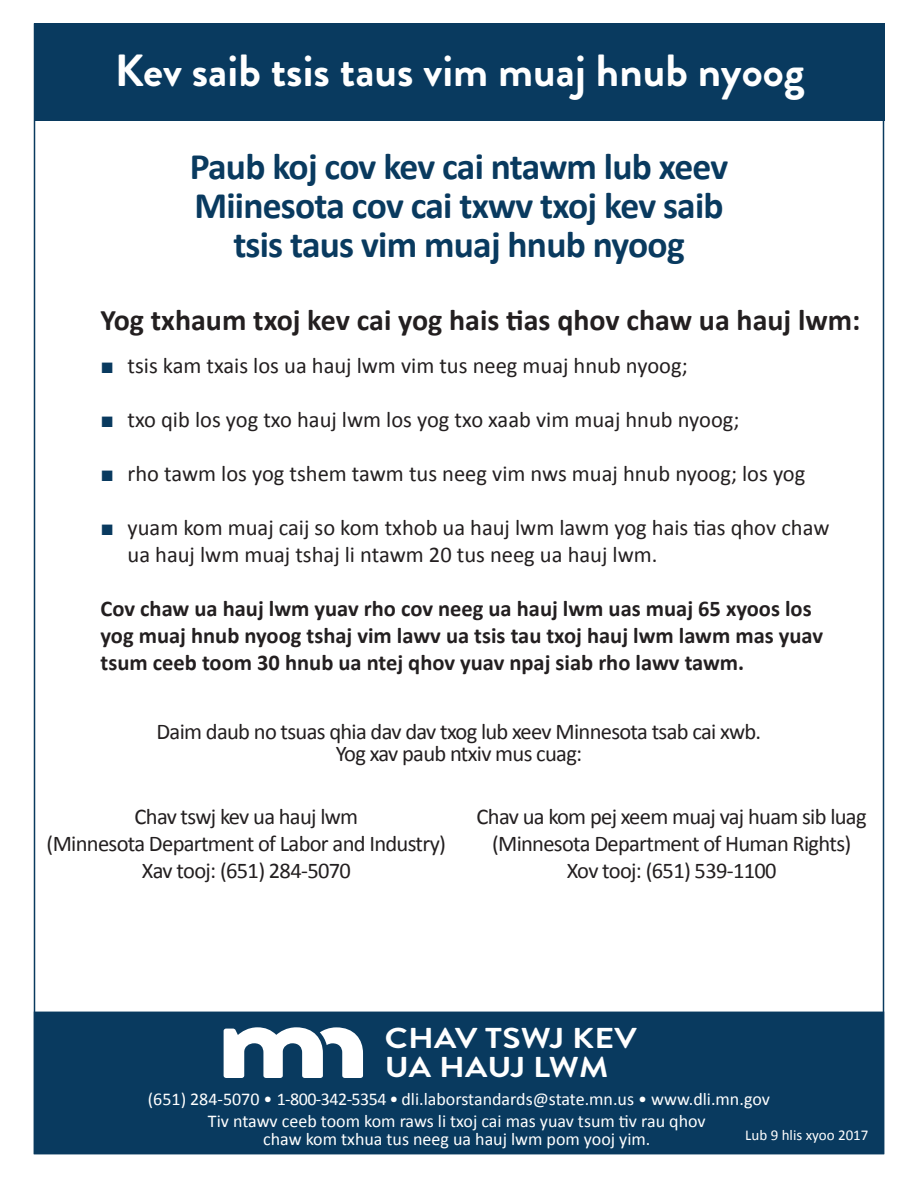
<style>
.page{position:relative;width:918px;height:1188px;background:#fff}
.page>*{position:absolute;margin:0;border:0;box-sizing:border-box;transform-origin:0 0}
.t1{font:700 45px "Brandon Grotesque";color:#fff}
.t2{font:700 37.5px/39px "Calibri";letter-spacing:-.02em;color:#093a5f;text-align:center}
.t3{font:700 30px "Calibri";color:#231f20}
.t4{font:700 28.8px/29.8px "Brandon Grotesque";color:#fff;scale:1.17 1}
.t5{font:22.5px/27px "Calibri";color:#231f20}
.t6{font:22.5px/27px "Calibri";letter-spacing:-.03em;color:#231f20;text-align:center}
.t7{font:700 22.5px/27px "Calibri";color:#231f20}
.t8{font:18px/21.9px "Calibri";color:#fff;text-align:center}
.t9{font:15px "Calibri";color:#fff}
.s1{font-family:"Arial";color:#093a5f}
</style>
<div class="page">
<div style="left:34px;top:1012px;width:850px;height:142px;background:#093a5f"></div>
<div style="left:34px;top:23px;width:850px;height:98px;background:#093a5f"></div>
<svg style="left:224px;top:1027px;width:139px;height:51px"></svg>
<h1 class="t1" style="left:115px;top:39px;width:691px">Kev saib tsis taus vim muaj hnub nyoog</h1>
<h2 class="t2" style="left:190px;top:147px;width:540px">Paub koj cov kev cai ntawm lub xeev<br>Miinesota cov cai txwv txoj kev saib tsis taus vim muaj hnub nyoog</h2>
<h3 class="t3" style="left:101px;top:301px;width:761px">Yog txhaum txoj kev cai yog hais tias qhov chaw ua hauj lwm:</h3>
<p class="t5" style="left:101px;top:352px;width:589px"><span class="s1">■</span> tsis kam txais los ua hauj lwm vim tus neeg muaj hnub nyoog;</p>
<p class="t5" style="left:101px;top:406px;width:641px"><span class="s1">■</span> txo qib los yog txo hauj lwm los yog txo xaab vim muaj hnub nyoog;</p>
<p class="t5" style="left:101px;top:460px;width:706px"><span class="s1">■</span> rho tawm los yog tshem tawm tus neeg vim nws muaj hnub nyoog; los yog</p>
<p class="t5" style="left:128px;top:514px;width:703px;text-indent:-27px"><span class="s1">■</span> yuam kom muaj caij so kom txhob ua hauj lwm lawm yog hais tias qhov chaw ua hauj lwm muaj tshaj li ntawm 20 tus neeg ua hauj lwm.</p>
<p class="t7" style="left:101px;top:595px;width:724px">Cov chaw ua hauj lwm yuav rho cov neeg ua hauj lwm uas muaj 65 xyoos los yog muaj hnub nyoog tshaj vim lawv ua tsis tau txoj hauj lwm lawm mas yuav tsum ceeb toom 30 hnub ua ntej qhov yuav npaj siab rho lawv tawm.</p>
<p class="t6" style="left:156px;top:720px;width:606px;line-height:22.5px">Daim daub no tsuas qhia dav dav txog lub xeev Minnesota tsab cai xwb.<br>Yog xav paub ntxiv mus cuag:</p>
<p class="t6" style="left:47px;top:803px;width:401px">Chav tswj kev ua hauj lwm<br>(Minnesota Department of Labor and Industry)<br>Xav tooj: (651) 284-5070</p>
<p class="t6" style="left:477px;top:803px;width:392px">Chav ua kom pej xeem muaj vaj huam sib luag (Minnesota Department of Human Rights)<br>Xov tooj: (651) 539-1100</p>
<p class="t4" style="left:385px;top:1023px;width:217px">CHAV TSWJ KEV<br>UA HAUJ LWM</p>
<p class="t8" style="left:148px;top:1088px;width:624px">(651) 284-5070 • 1-800-342-5354 • dli.laborstandards@state.mn.us • www.dli.mn.gov<br>Tiv ntawv ceeb toom kom raws li txoj cai mas yuav tsum tiv rau qhov</p>
<p class="t8" style="left:263px;top:1128px;width:389px">chaw kom txhua tus neeg ua hauj lwm pom yooj yim.</p>
<p class="t9" style="left:745px;top:1126px;width:125px">Lub 9 hlis xyoo 2017</p>
</div>
